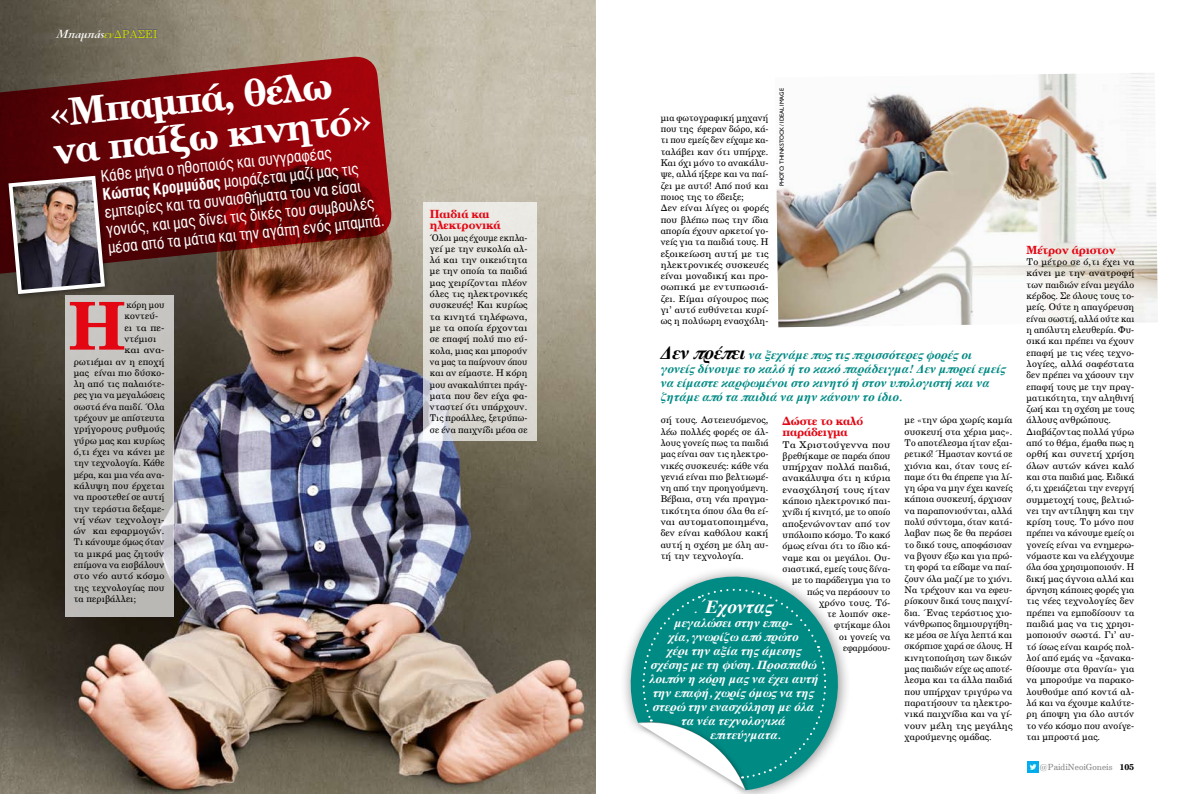
<style>
.page{position:relative;width:1191px;height:794px;background:#fff}
.page>*{position:absolute;margin:0;border:0;box-sizing:border-box;transform-origin:0 0}
.t1{font:66px "UB Century Bold";color:#e30613}
.t2{font:37.6px/37.9px "UB Century Bold";color:#fff}
.t3{font:italic 700 18px "Times";color:#fff}
.t4{font:16px/18px "UB Helvetica Cond";color:#fff}
.t5{font:italic 700 13px "PF Garamond Classic";letter-spacing:.01em;color:#fff}
.t6{font:italic 700 12px "Times";color:#fff}
.t7{font:italic 700 12px/14px "Times";color:#008a84}
.t8{font:11.3px/11.3px "UB Century Bold";letter-spacing:-.01em;color:#e30613}
.t9{font:9.3px/11.3px "UB Century";letter-spacing:.01em;color:#000;text-align:justify}
.t10{font:9.3px/11.3px "UB Century";letter-spacing:.01em;color:#000;text-align:justify;scale:.95 1}
.t11{font:9.3px/11.3px "UB Century";letter-spacing:.01em;color:#000;text-align:right;scale:1.1 1}
.t12{font:9.3px "UB Century";letter-spacing:.01em;color:#000;scale:1.04 1}
.t13{font:9.3px "UB Century";letter-spacing:.01em;color:#000;scale:.96 1}
.t14{font:9.3px "UB Century";letter-spacing:.01em;color:#000;scale:1.05 1}
.t15{font:9.3px "UB Century";letter-spacing:.01em;color:#000;scale:1.07 1}
.t16{font:9.3px "UB Century";letter-spacing:.01em;color:#000;scale:1.09 1}
.t17{font:8.5px "UB Century";color:#878787}
.t18{font:6px "Gill Sans Hel";letter-spacing:-.015em;color:#000}
.s1{color:#c7d300}
.s2{font-family:"UB Century";font-weight:400;font-style:normal;font-size:11px;color:#c7d300}
.s3{font-family:"UB Helvetica Cond Bold"}
.s4{font-size:18px;color:#000}
.s5{font-size:12px}
.s6{font-family:"UB Century Bold";color:#000}
</style>
<div class="page">
<svg style="left:1027px;top:761px;width:11px;height:11px"></svg>
<img style="left:776px;top:73px;width:382px;height:254px">
<img style="left:0;top:0;width:595px;height:794px">
<div style="left:65px;top:295px;width:108px;height:321px;background:linear-gradient(to right,#c0bfbb,#bfbdbb)"></div>
<svg style="left:422px;top:202px;width:114px;height:238px;fill:#e3e1dc"></svg>
<svg style="left:114px;top:29px;width:43px;height:9px"></svg>
<svg style="left:0;top:55px;width:393px;height:225px"></svg>
<div style="left:618px;top:564px;width:232px;height:230px;background:#000;opacity:.45"></div>
<svg style="left:620px;top:566px;width:228px;height:224px"></svg>
<div style="left:634px;top:718px;width:116px;height:76px;background:#000;opacity:.45"></div>
<svg style="left:633px;top:578px;width:203px;height:210px"></svg>
<div style="left:4px;top:171px;width:107px;height:129px;background:#000;opacity:.4"></div>
<img style="left:6px;top:174px;width:101px;height:122px">
<h3 class="t5" style="left:57px;top:27px;width:102px">Mπαμπάς<span class="s1">εν</span><span class="s2">δρασei</span></h3>
<h2 class="t2" style="left:48px;top:94px;width:320px;rotate:-6deg">«Μπαμπά, θέλω να παίξω κινητό»</h2>
<h3 class="t4" style="left:100px;top:168px;width:279px;rotate:-6deg">Κάθε μήνα ο ηθοποιός και συγγραφέας <span class="s3">Κώστας Κρομμύδας</span> μοιράζεται μαζί μας τις εμπειρίες και τα συναισθήματα του να είσαι γονιός, και μας δίνει τις δικές του συμβουλές μέσα από τα μάτια και την αγάπη ενός μπαμπά.</h3>
<p class="t13" style="left:126px;top:299px;width:41px">κόρη μου</p>
<p class="t9" style="left:124px;top:310px;width:35px">κοντεύ-</p>
<p class="t15" style="left:124px;top:321px;width:39px">ει τα πε-</p>
<p class="t9" style="left:124px;top:333px;width:33px">ντέμισι</p>
<p class="t16" style="left:124px;top:344px;width:38px">και ανα-</p>
<p class="t9" style="left:74px;top:355px;width:92px">ρωτιέμαι αν η εποχή</p>
<p class="t9" style="left:74px;top:367px;width:92px">μας είναι πιο δύσκο-</p>
<p class="t9" style="left:74px;top:378px;width:92px">λη από τις παλαιότε-</p>
<p class="t9" style="left:74px;top:389px;width:92px">ρες για να μεγαλώσεις</p>
<p class="t9" style="left:74px;top:401px;width:92px">σωστά ένα παιδί. Όλα</p>
<p class="t9" style="left:74px;top:412px;width:92px">τρέχουν με απίστευτα</p>
<p class="t12" style="left:74px;top:423px;width:89px">γρήγορους ρυθμούς</p>
<p class="t9" style="left:74px;top:434px;width:92px">γύρω μας και κυρίως</p>
<p class="t9" style="left:74px;top:446px;width:92px">ό,τι έχει να κάνει με</p>
<p class="t9" style="left:74px;top:457px;width:92px">την τεχνολογία. Κάθε</p>
<p class="t9" style="left:74px;top:468px;width:92px">μέρα, και μια νέα ανα-</p>
<p class="t9" style="left:74px;top:480px;width:92px">κάλυψη που έρχεται</p>
<p class="t9" style="left:74px;top:491px;width:92px">να προστεθεί σε αυτή</p>
<p class="t9" style="left:74px;top:502px;width:92px">την τεράστια δεξαμε-</p>
<p class="t14" style="left:74px;top:514px;width:88px">νή νέων τεχνολογι-</p>
<p class="t9" style="left:74px;top:525px;width:92px">ών και εφαρμογών.</p>
<p class="t13" style="left:74px;top:536px;width:96px">Τι κάνουμε όμως όταν</p>
<p class="t9" style="left:74px;top:547px;width:92px">τα μικρά μας ζητούν</p>
<p class="t9" style="left:74px;top:559px;width:92px">επίμονα να εισβάλουν</p>
<p class="t12" style="left:74px;top:570px;width:89px">στο νέο αυτό κόσμο</p>
<p class="t9" style="left:74px;top:581px;width:92px">της τεχνολογίας που</p>
<p class="t9" style="left:74px;top:593px;width:64px">τα περιβάλλει;</p>
<h1 class="t1" style="left:68px;top:284px;width:59px">H</h1>
<p class="t8" style="left:430px;top:208px;width:72px">Παιδιά και ηλεκτρονικά</p>
<p class="t10" style="left:430px;top:231px;width:104px">Όλοι μας έχουμε εκπλα&shy;γεί με την ευκολία αλ&shy;λά και την οικειότητα με την οποία τα παιδιά μας χειρίζονται πλέον όλες τις ηλεκτρονικές συσκευές! Και κυρίως τα κινητά τηλέφωνα, με τα οποία έρχονται σε επαφή πολύ πιο εύ&shy;κολα, μιας και μπορούν να μας τα παίρνουν όπου και αν είμαστε. Η κόρη μου ανακαλύπτει πράγ&shy;ματα που δεν είχα φα&shy;νταστεί ότι υπάρχουν.<br>Τις προάλλες, ξετρύπω&shy;σε ένα παιχνίδι μέσα σε</p>
<p class="t9" style="left:660px;top:112px;width:109px;text-align:left">μια φωτογραφική μηχανή που της έφεραν δώρο, κά&shy;τι που εμείς δεν είχαμε κα&shy;ταλάβει καν ότι υπήρχε.<br>Και όχι μόνο το ανακάλυ&shy;ψε, αλλά ήξερε και να παί&shy;ζει με αυτό! Από πού και ποιος της το έδειξε;<br>Δεν είναι λίγες οι φορές που βλέπω πως την ίδια απορία έχουν αρκετοί γο&shy;νείς για τα παιδιά τους. Η εξοικείωση αυτή με τις ηλεκτρονικές συσκευές είναι μοναδική και προ&shy;σωπικά με εντυπωσιά&shy;ζει. Είμαι σίγουρος πως γι’ αυτό ευθύνεται κυρί&shy;ως η πολύωρη ενασχόλη-</p>
<p class="t18" style="left:778px;top:186px;width:99px;rotate:-90deg">photo: Thinkstock / Ideal Image</p>
<p class="t7" style="left:660px;top:347px;width:347px"><span class="s4">Δεν πρέπει</span> να ξεχνάμε πως τις περισσότερες φορές οι γονείς δίνουμε το καλό ή το κακό παράδειγμα! Δεν μπορεί εμείς να είμαστε καρφωμένοι στο κινητό ή στον υπολογιστή και να ζητάμε από τα παιδιά να μην κάνουν το ίδιο.</p>
<p class="t9" style="left:660px;top:414px;width:109px">σή τους. Αστειευόμενος, λέω πολλές φορές σε άλ&shy;λους γονείς πως τα παιδιά μας είναι σαν τις ηλεκτρο&shy;νικές συσκευές: κάθε νέα γενιά είναι πιο βελτιωμέ&shy;νη από την προηγούμενη.<br>Βέβαια, στη νέα πραγμα&shy;τικότητα όπου όλα θα εί&shy;ναι αυτοματοποιημένα, δεν είναι καθόλου κακή αυτή η σχέση με όλη αυ&shy;τή την τεχνολογία.</p>
<p class="t8" style="left:782px;top:415px;width:82px">Δώστε το καλό παράδειγμα</p>
<p class="t11" style="left:782px;top:438px;width:99px">Τα Χριστούγεννα που βρεθήκαμε σε παρέα όπου υπήρχαν πολλά παιδιά, ανακάλυψα ότι η κύρια ενασχόλησή τους ήταν κάποιο ηλεκτρονικό παι&shy;χνίδι ή κινητό, με το οποίο αποξενώνονταν από τον υπόλοιπο κόσμο. Το κακό όμως είναι ότι το ίδιο κά&shy;ναμε και οι μεγάλοι. Ου&shy;σιαστικά, εμείς τους δίνα&shy;με το παράδειγμα για το πώς να περάσουν το χρόνο τους. Τό-<br>τε λοιπόν σκε-<br>φτήκαμε όλοι<br>οι γονείς να<br>εφαρμόσου-</p>
<h3 class="t3" style="left:694px;top:590px;width:80px"><span class="s5">.</span> Έχοντας</h3>
<p class="t6" style="left:674px;top:612px;width:120px">μεγαλώσει στην επαρ-</p>
<p class="t6" style="left:668px;top:626px;width:132px">χία, γνωρίζω από πρώτο</p>
<p class="t6" style="left:667px;top:640px;width:136px">χέρι την αξία της άμεσης</p>
<p class="t6" style="left:651px;top:654px;width:167px">σχέσης με τη φύση. Προσπαθώ</p>
<p class="t6" style="left:649px;top:668px;width:171px">λοιπόν η κόρη μας να έχει αυτή</p>
<p class="t6" style="left:653px;top:682px;width:163px">την επαφή, χωρίς όμως να της</p>
<p class="t6" style="left:653px;top:696px;width:163px">στερώ την ενασχόληση με όλα</p>
<p class="t6" style="left:681px;top:710px;width:105px">τα νέα τεχνολογικά</p>
<p class="t6" style="left:710px;top:724px;width:72px">επιτεύγματα.</p>
<p class="t9" style="left:904px;top:414px;width:109px">με «την ώρα χωρίς καμία συσκευή στα χέρια μας».<br>Το αποτέλεσμα ήταν εξαι&shy;ρετικό! Ήμασταν κοντά σε χιόνια και, όταν τους εί&shy;παμε ότι θα έπρεπε για λί&shy;γη ώρα να μην έχει κανείς κάποια συσκευή, άρχισαν να παραπονιούνται, αλλά πολύ σύντομα, όταν κατά&shy;λαβαν πως δε θα περάσει το δικό τους, αποφάσισαν να βγουν έξω και για πρώ&shy;τη φορά τα είδαμε να παί&shy;ζουν όλα μαζί με το χιόνι.<br>Να τρέχουν και να εφευ&shy;ρίσκουν δικά τους παιχνί&shy;δια. Ένας τεράστιος χιο&shy;νάνθρωπος δημιουργήθη&shy;κε μέσα σε λίγα λεπτά και σκόρπισε χαρά σε όλους. Η κινητοποίηση των δικών μας παιδιών είχε ως αποτέ&shy;λεσμα και τα άλλα παιδιά που υπήρχαν τριγύρω να παρατήσουν τα ηλεκτρο&shy;νικά παιχνίδια και να γί&shy;νουν μέλη της μεγάλης χαρούμενης ομάδας.</p>
<p class="t8" style="left:1026px;top:244px;width:91px">Μέτρον άριστον</p>
<p class="t9" style="left:1026px;top:256px;width:109px;text-align:left">Το μέτρο σε ό,τι έχει να κάνει με την ανατροφή των παιδιών είναι μεγάλο κέρδος. Σε όλους τους το&shy;μείς. Ούτε η απαγόρευση είναι σωστή, αλλά ούτε και η απόλυτη ελευθερία. Φυ&shy;σικά και πρέπει να έχουν επαφή με τις νέες τεχνο&shy;λογίες, αλλά σαφέστατα δεν πρέπει να χάσουν την επαφή τους με την πραγ&shy;ματικότητα, την αληθινή ζωή και τη σχέση με τους άλλους ανθρώπους.<br>Διαβάζοντας πολλά γύρω από το θέμα, έμαθα πως η ορθή και συνετή χρήση όλων αυτών κάνει καλό και στα παιδιά μας. Ειδικά ό,τι χρειάζεται την ενεργή συμμετοχή τους, βελτιώ&shy;νει την αντίληψη και την κρίση τους. Το μόνο που πρέπει να κάνουμε εμείς οι γονείς είναι να ενημερω&shy;νόμαστε και να ελέγχουμε όλα όσα χρησιμοποιούν. Η δική μας άγνοια αλλά και άρνηση κάποιες φορές για τις νέες τεχνολογίες δεν πρέπει να εμποδίσουν τα παιδιά μας να τις χρησι&shy;μοποιούν σωστά. Γι' αυ&shy;τό ίσως είναι καιρός πολ&shy;λοί από εμάς να «ξανακα&shy;θίσουμε στα θρανία» για να μπορούμε να παρακο&shy;λουθούμε από κοντά αλ&shy;λά και να έχουμε καλύτε&shy;ρη άποψη για όλο αυτόν το νέο κόσμο που ανοίγε&shy;ται μπροστά μας.</p>
<p class="t17" style="left:1039px;top:761px;width:96px">@PaidiNeoiGoneis <span class="s6">105</span></p>
</div>
